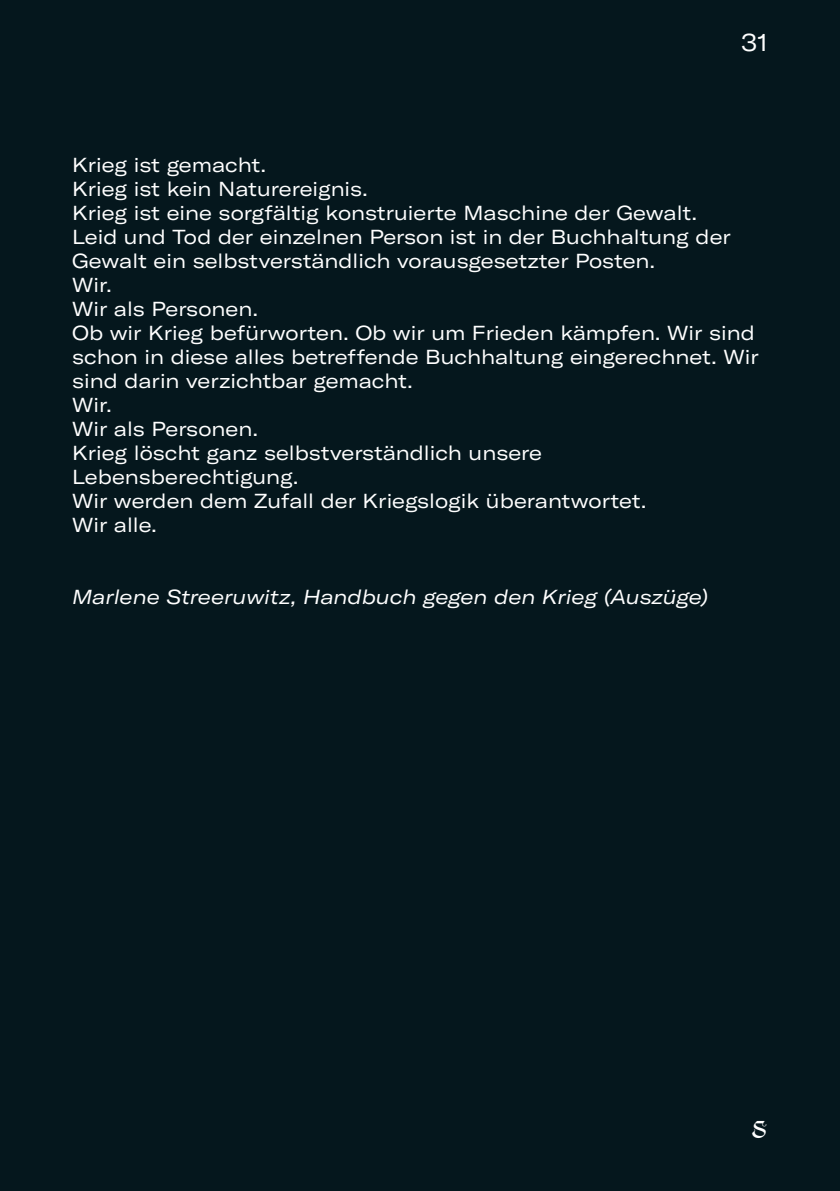
<style>
.page{position:relative;width:840px;height:1191px;background:#fff}
.page>*{position:absolute;margin:0;border:0;box-sizing:border-box;transform-origin:0 0}
.t1{font:expanded 24px "GT America";color:#fff}
.t2{font:expanded 24px "GT America SN";color:#fff}
.t3{font:expanded 20px/24px "GT America";color:#fff}
.t4{font:italic expanded 20px "GT America";color:#fff}
</style>
<div class="page">
<div style="left:0;top:0;width:839px;height:1191px;background:#05171d"></div>
<p class="t1" style="left:740px;top:28px;width:28px">31</p>
<p class="t3" style="left:72px;top:153px;width:687px">Krieg ist gemacht.<br>Krieg ist kein Naturereignis.<br>Krieg ist eine sorgfältig konstruierte Maschine der Gewalt.<br>Leid und Tod der einzelnen Person ist in der Buchhaltung der Gewalt ein selbstverständlich vorausgesetzter Posten.<br>Wir.<br>Wir als Personen.<br>Ob wir Krieg befürworten. Ob wir um Frieden kämpfen. Wir sind schon in diese alles betreffende Buchhaltung eingerechnet. Wir sind darin verzichtbar gemacht.<br>Wir.<br>Wir als Personen.<br>Krieg löscht ganz selbstverständlich unsere Lebensberechtigung.<br>Wir werden dem Zufall der Kriegslogik überantwortet.<br>Wir alle.</p>
<p class="t4" style="left:72px;top:585px;width:637px">Marlene Streeruwitz, Handbuch gegen den Krieg (Auszüge)</p>
<p class="t2" style="left:750px;top:1115px;width:18px">s</p>
</div>
